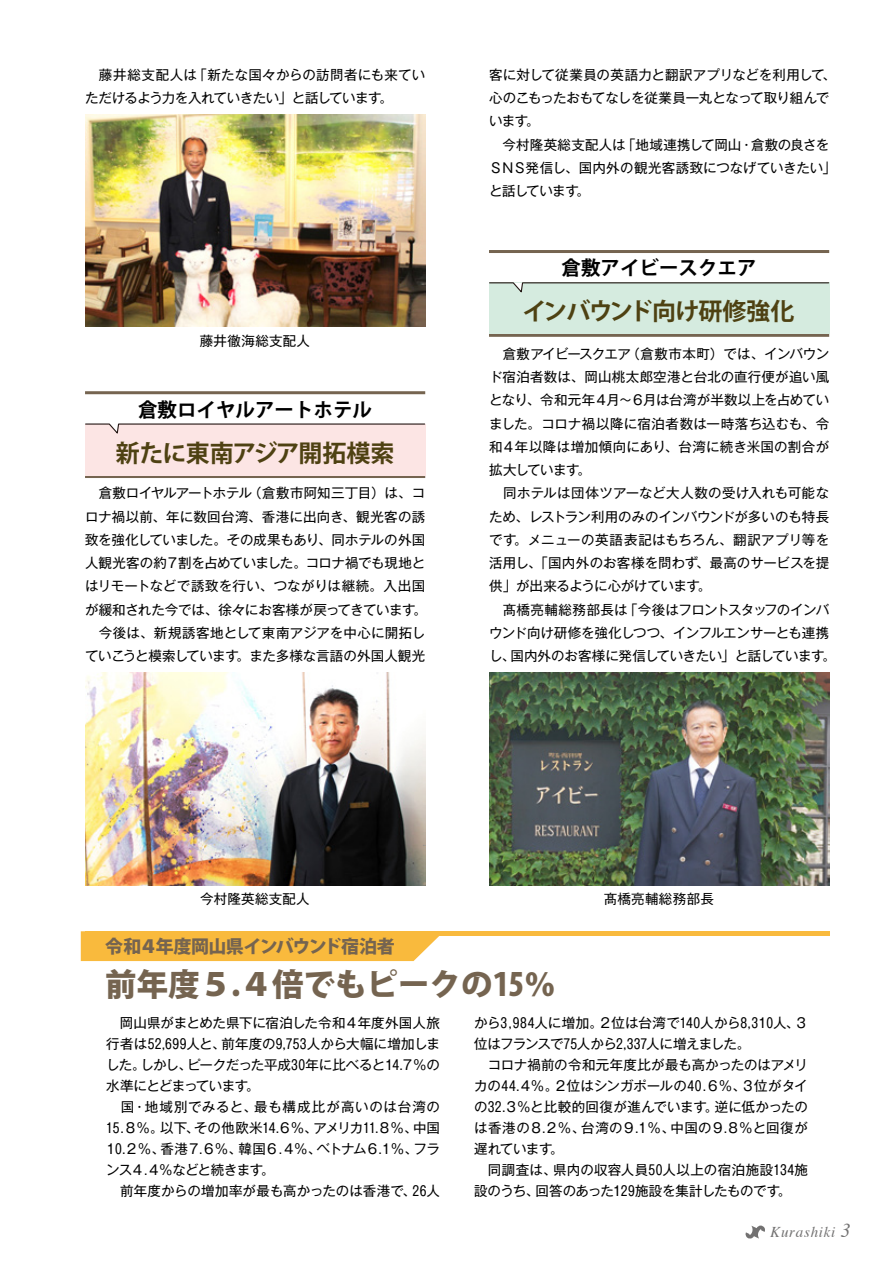
<style>
.page{position:relative;width:893px;height:1263px;background:#fff}
.page>*{position:absolute;margin:0;border:0;box-sizing:border-box;transform-origin:0 0}
.t1{font:800 31.5px "Koz Go Pr 6 N";color:#756450}
.t2{font:700 24px "Koz Go Pr 6 N";letter-spacing:-.04em;color:#4e4112}
.t3{font:700 19.5px "Koz Go Pr 6 N";color:#000}
.t4{font:800 18px "Koz Go Pr 6 N";letter-spacing:-.03em;color:#756450}
.t5{font:italic 15px "Times";letter-spacing:.05em;color:#727171}
.t6{font:13.5px/23.2px "Gothic MB101 Pr 5";letter-spacing:-.005em;color:#000}
.t7{font:13.5px "Gothic MB101 Pr 5";letter-spacing:.02em;color:#000}
.t8{font:13.5px "Gothic MB101 Pr 5";letter-spacing:.025em;color:#000}
.s1{font-size:19.5px}
</style>
<div class="page">
<svg style="left:745px;top:1225px;width:20px;height:14px"></svg>
<img style="left:85px;top:673px;width:340px;height:212px">
<img style="left:489px;top:673px;width:340px;height:212px">
<img style="left:85px;top:114px;width:340px;height:213px">
<hr style="left:489px;top:334px;width:340px;height:3px;background:#756450">
<div style="left:489px;top:283px;width:340px;height:51px;background:#d5ebdf"></div>
<svg style="left:489px;top:282px;width:341px;height:12px"></svg>
<hr style="left:489px;top:250px;width:340px;height:3px;background:#756450">
<hr style="left:85px;top:475px;width:340px;height:3px;background:#756450">
<div style="left:85px;top:424px;width:340px;height:51px;background:#fce5e4"></div>
<svg style="left:85px;top:423px;width:341px;height:13px"></svg>
<hr style="left:85px;top:391px;width:340px;height:3px;background:#756450">
<hr style="left:85px;top:931px;width:744px;height:4px;background:#f9ba3d">
<div style="left:81px;top:931px;width:363px;height:30px;background:#f9ba3d"></div>
<p class="t6" style="left:85px;top:62px;width:342px">　藤井総支配人は「新たな国々からの訪問者にも来ていただけるよう力を入れていきたい」と話しています。</p>
<p class="t8" style="left:200px;top:329px;width:112px">藤井徹海総支配人</p>
<h3 class="t3" style="left:138px;top:398px;width:236px">倉敷ロイヤルアートホテル</h3>
<h2 class="t2" style="left:116px;top:439px;width:280px">新たに東南アジア開拓模索</h2>
<p class="t6" style="left:85px;top:481px;width:343px">　倉敷ロイヤルアートホテル（倉敷市阿知三丁目）は、コロナ禍以前、年に数回台湾、香港に出向き、観光客の誘致を強化していました。その成果もあり、同ホテルの外国人観光客の約７割を占めていました。コロナ禍でも現地とはリモートなどで誘致を行い、つながりは継続。入出国が緩和された今では、徐々にお客様が戻ってきています。　今後は、新規誘客地として東南アジアを中心に開拓していこうと模索しています。また多様な言語の外国人観光</p>
<p class="t6" style="left:489px;top:62px;width:348px">客に対して従業員の英語力と翻訳アプリなどを利用して、心のこもったおもてなしを従業員一丸となって取り組んでいます。<br>　今村隆英総支配人は「地域連携して岡山・倉敷の良さを<br>ＳＮＳ発信し、国内外の観光客誘致につなげていきたい」と話しています。</p>
<h3 class="t3" style="left:562px;top:257px;width:196px">倉敷アイビースクエア</h3>
<h2 class="t2" style="left:523px;top:298px;width:273px">インバウンド向け研修強化</h2>
<p class="t6" style="left:489px;top:341px;width:348px">　倉敷アイビースクエア（倉敷市本町）では、インバウンド宿泊者数は、岡山桃太郎空港と台北の直行便が追い風となり、令和元年４月～６月は台湾が半数以上を占めていました。コロナ禍以降に宿泊者数は一時落ち込むも、令和４年以降は増加傾向にあり、台湾に続き米国の割合が拡大しています。<br>　同ホテルは団体ツアーなど大人数の受け入れも可能なため、レストラン利用のみのインバウンドが多いのも特長です。メニューの英語表記はもちろん、翻訳アプリ等を活用し、「国内外のお客様を問わず、最高のサービスを提供」が出来るように心がけています。<br>　髙橋亮輔総務部長は「今後はフロントスタッフのインバウンド向け研修を強化しつつ、インフルエンサーとも連携し、国内外のお客様に発信していきたい」と話しています。</p>
<p class="t7" style="left:200px;top:888px;width:111px">今村隆英総支配人</p>
<p class="t7" style="left:604px;top:888px;width:112px">髙橋亮輔総務部長</p>
<h3 class="t4" style="left:105px;top:936px;width:291px">令和４年度岡山県インバウンド宿泊者</h3>
<h1 class="t1" style="left:105px;top:967px;width:452px">前年度５.４倍でもピークの15％</h1>
<p class="t6" style="left:106px;top:1011px;width:335px;line-height:21px">　岡山県がまとめた県下に宿泊した令和４年度外国人旅行者は52,699人と、前年度の9,753人から大幅に増加しました。しかし、ピークだった平成30年に比べると14.７％の水準にとどまっています。<br>　国・地域別でみると、最も構成比が高いのは台湾の<br>15.８％。以下、その他欧米14.６％、アメリカ11.８％、中国<br>10.２％、香港７.６％、韓国６.４％、ベトナム６.１％、フランス４.４％などと続きます。<br>　前年度からの増加率が最も高かったのは香港で、26人</p>
<p class="t6" style="left:474px;top:1011px;width:335px;line-height:21px">から3,984人に増加。2 位は台湾で140人から8,310人、3位はフランスで75人から2,337人に増えました。<br>　コロナ禍前の令和元年度比が最も高かったのはアメリカの44.４％。2 位はシンガポールの40.６％、３位がタイの32.３％と比較的回復が進んでいます。逆に低かったのは香港の８.２％、台湾の９.１％、中国の９.８％と回復が遅れています。<br>　同調査は、県内の収容人員50人以上の宿泊施設134施設のうち、回答のあった129施設を集計したものです。</p>
<p class="t5" style="left:770px;top:1219px;width:82px">Kurashiki <span class="s1">3</span></p>
</div>
